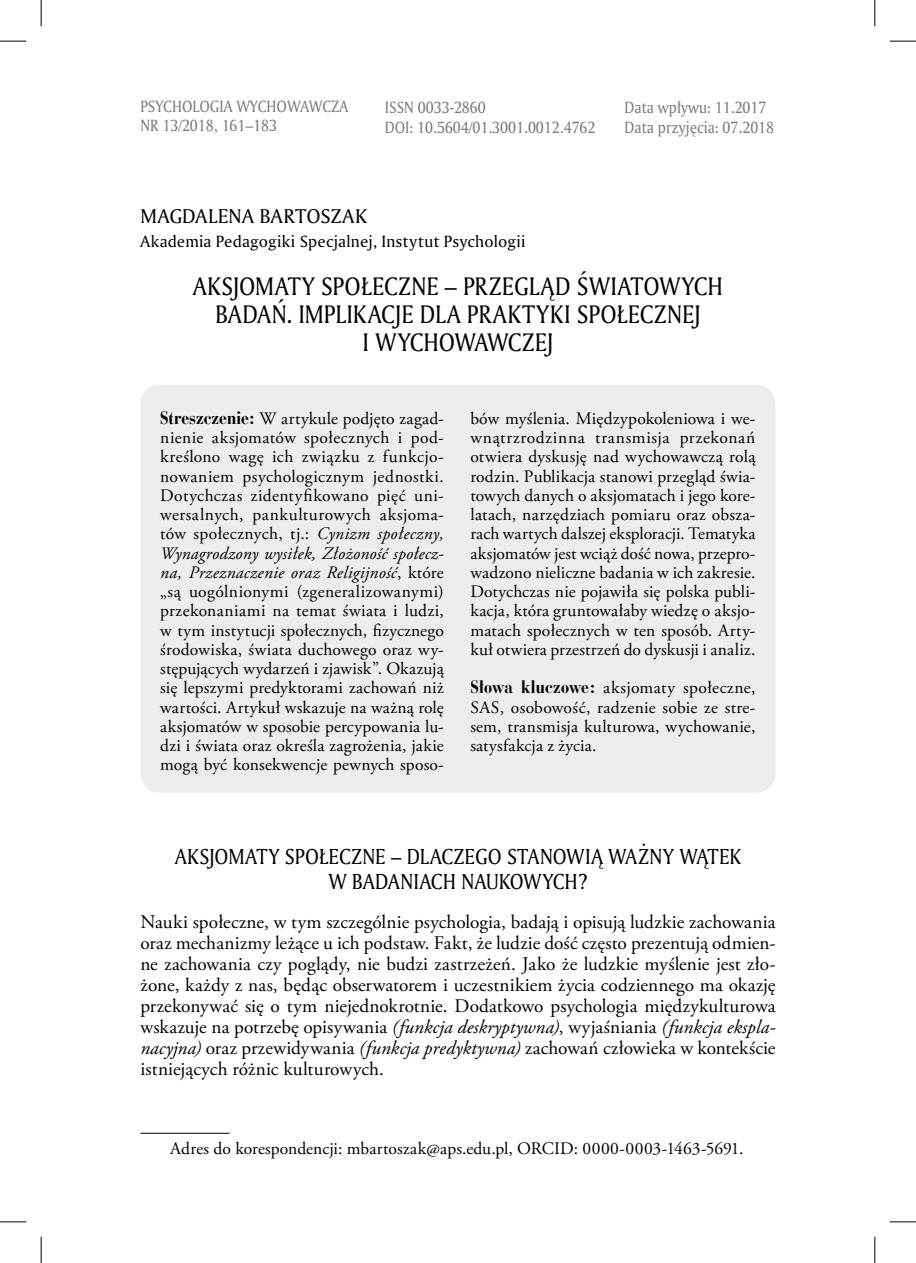
<style>
.page{position:relative;width:916px;height:1263px;background:#fff}
.page>*{position:absolute;margin:0;border:0;box-sizing:border-box;transform-origin:0 0}
.tytul1{font:24.5px/28px "Amerigo PL";letter-spacing:.005em;color:#000;text-align:center;scale:.9 1}
.tytul2{font:21px/24.5px "Amerigo PL";letter-spacing:.005em;color:#000;text-align:center;scale:.9 1}
.tekst{font:19.25px/21px "Adobe Garamond Pro";letter-spacing:.005em;color:#000;text-align:justify}
.tyt1_autor{font:19.25px "Amerigo PL";letter-spacing:.01em;color:#000}
.streszczenie{font:17.5px/19.2px "Adobe Garamond Pro";letter-spacing:.01em;color:#000;text-align:justify}
.streszczenie_klucz{font:17.5px/19.2px "Adobe Garamond Pro";letter-spacing:.015em;color:#000;text-align:justify}
.pagina_DOJ{font:15.75px "Amerigo PL";color:#7b7b7b;scale:.9 1}
.tyt1_autor_opis{font:15.75px "Amerigo PL";letter-spacing:.015em;color:#000}
.pagina{font:15.75px/19.2px "Amerigo PL";color:#7b7b7b;scale:.9 1}
.s1{font-family:"Bauer Bodoni Bd Cn PL"}
.s2{font-style:italic}
</style>
<div class="page">
<hr style="left:140px;top:1133px;width:90px;height:1px;background:#000">
<div style="left:140px;top:385px;width:635px;height:408px;background:#ededed;border-radius:20px"></div>
<svg style="left:0;top:41px;width:26px;height:1px"></svg>
<svg style="left:889px;top:41px;width:27px;height:1px"></svg>
<svg style="left:0;top:1221px;width:26px;height:1px"></svg>
<svg style="left:889px;top:1221px;width:27px;height:1px"></svg>
<svg style="left:41px;top:0;width:1px;height:26px"></svg>
<svg style="left:41px;top:1237px;width:1px;height:26px"></svg>
<svg style="left:874px;top:0;width:1px;height:26px"></svg>
<svg style="left:874px;top:1237px;width:1px;height:26px"></svg>
<p class="pagina" style="left:140px;top:96px;width:232px">PSYCHOLOGIA WYCHOWAWCZA<br>NR 13/2018, 161–183</p>
<p class="pagina_DOJ" style="left:385px;top:97px;width:114px">ISSN 0033-2860</p>
<p class="pagina_DOJ" style="left:624px;top:97px;width:159px">Data wpływu: 11.2017</p>
<p class="pagina_DOJ" style="left:385px;top:116px;width:236px">DOI: 10.5604/01.3001.0012.4762</p>
<p class="pagina_DOJ" style="left:624px;top:116px;width:168px">Data przyjęcia: 07.2018</p>
<p class="tyt1_autor" style="left:140px;top:203px;width:228px">MAGDALENA BARTOSZAK</p>
<p class="tyt1_autor_opis" style="left:140px;top:231px;width:386px">Akademia Pedagogiki Specjalnej, Instytut Psychologii</p>
<p class="tytul1" style="left:193px;top:271px;width:590px">AKSJOMATY SPOŁECZNE – PRZEGLĄD ŚWIATOWYCH<br>BADAŃ. IMPLIKACJE DLA PRAKTYKI SPOŁECZNEJ<br>I WYCHOWAWCZEJ</p>
<p class="streszczenie" style="left:160px;top:409px;width:285px"><span class="s1">Streszczenie:</span> W artykule podjęto zagad&shy;nienie aksjomatów społecznych i pod&shy;kreślono wagę ich związku z funkcjo&shy;nowaniem psychologicznym jednostki.<br>Dotychczas zidentyfikowano pięć uni&shy;wersalnych, pankulturowych aksjoma&shy;tów społecznych, tj.: <span class="s2">Cynizm społeczny, Wynagrodzony wysiłek, Złożoność społecz&shy;na, Przeznaczenie oraz Religijność</span>, które „są uogólnionymi (zgeneralizowanymi) przekonaniami na temat świata i ludzi, w tym instytucji społecznych, fizycznego środowiska, świata duchowego oraz wy&shy;stępujących wydarzeń i zjawisk”. Okazują się lepszymi predyktorami zachowań niż wartości. Artykuł wskazuje na ważną rolę aksjomatów w sposobie percypowania lu&shy;dzi i świata oraz określa zagrożenia, jakie mogą być konsekwencje pewnych sposo-</p>
<p class="streszczenie" style="left:470px;top:409px;width:286px">bów myślenia. Międzypokoleniowa i we&shy;wnątrzrodzinna transmisja przekonań otwiera dyskusję nad wychowawczą rolą rodzin. Publikacja stanowi przegląd świa&shy;towych danych o aksjomatach i jego kore&shy;latach, narzędziach pomiaru oraz obsza&shy;rach wartych dalszej eksploracji. Tematyka aksjomatów jest wciąż dość nowa, przepro&shy;wadzono nieliczne badania w ich zakresie.<br>Dotychczas nie pojawiła się polska publi&shy;kacja, która gruntowałaby wiedzę o aksjo&shy;matach społecznych w ten sposób. Arty&shy;kuł otwiera przestrzeń do dyskusji i analiz.</p>
<p class="streszczenie_klucz" style="left:470px;top:679px;width:286px"><span class="s1">Słowa kluczowe:</span> aksjomaty społeczne, SAS, osobowość, radzenie sobie ze stre&shy;sem, transmisja kulturowa, wychowanie, satysfakcja z życia.</p>
<p class="tytul2" style="left:175px;top:844px;width:630px">AKSJOMATY SPOŁECZNE – DLACZEGO STANOWIĄ WAŻNY WĄTEK<br>W BADANIACH NAUKOWYCH?</p>
<p class="tekst" style="left:140px;top:912px;width:636px">Nauki społeczne, w tym szczególnie psychologia, badają i opisują ludzkie zachowania oraz mechanizmy leżące u ich podstaw. Fakt, że ludzie dość często prezentują odmien&shy;ne zachowania czy poglądy, nie budzi zastrzeżeń. Jako że ludzkie myślenie jest zło&shy;żone, każdy z nas, będąc obserwatorem i uczestnikiem życia codziennego ma okazję przekonywać się o tym niejednokrotnie. Dodatkowo psychologia międzykulturowa wskazuje na potrzebę opisywania <span class="s2">(funkcja deskryptywna)</span>, wyjaśniania <span class="s2">(funkcja ekspla&shy;nacyjna)</span> oraz przewidywania <span class="s2">(funkcja predyktywna)</span> zachowań człowieka w kontekście istniejących różnic kulturowych.</p>
<p class="streszczenie" style="left:170px;top:1139px;width:19px">AAdresdokorespondencji:</p>
<p class="streszczenie" style="left:347px;top:1139px;width:398px">mbartoszak@aps.edu.pl, ORCID: 0000-0003-1463-5691.</p>
</div>
